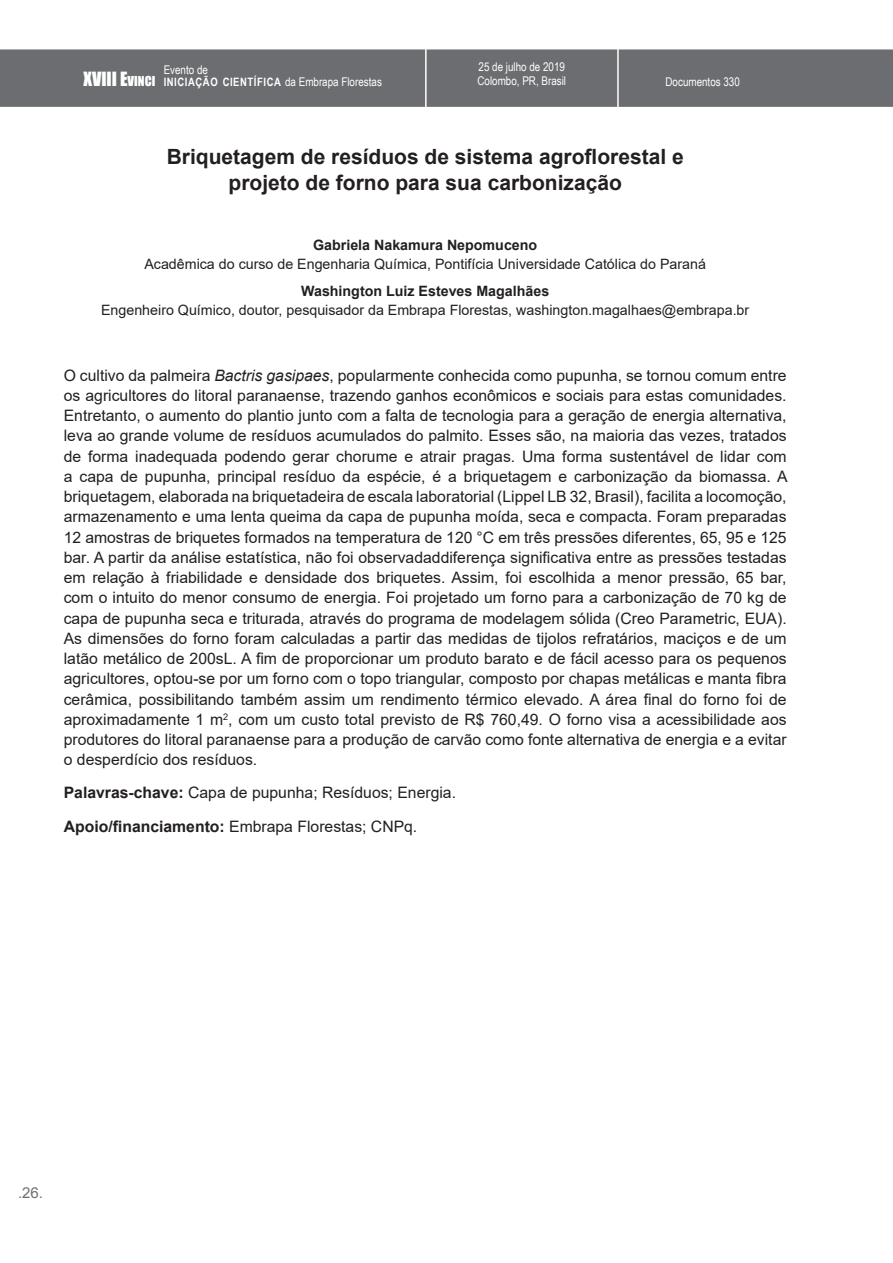
<style>
.page{position:relative;width:893px;height:1263px;background:#fff}
.page>*{position:absolute;margin:0;border:0;box-sizing:border-box;transform-origin:0 0}
.Doc_resumo_titulo{font:700 21px/25.5px "Arial";color:#231f20;text-align:center}
.Doc_resumo_texto{font:15.75px/20.2px "Arial";color:#231f20;text-align:justify}
.t1{font:15px "Arial";color:#6c6d70}
.Doc_resumo_autores{font:14.25px/18.8px "Arial";color:#231f20;text-align:center}
.t2{font:12px "Arial Narrow";color:#fff}
.t3{font:700 11.55px "Arial Narrow";letter-spacing:.05em;color:#fff}
.s1{font-family:"Impact";font-weight:400;font-size:18px}
.s2{font-family:"Impact";font-weight:400;font-size:12.6px}
.s3{font-weight:400;font-size:12px}
.s4{font-weight:700}
.s5{font-style:italic}
</style>
<div class="page">
<div style="left:0;top:49px;width:893px;height:58px;background:#6c6d70"></div>
<hr style="left:425px;top:39px;width:2px;height:73px;background:#fff">
<hr style="left:617px;top:43px;width:2px;height:73px;background:#fff">
<p class="t2" style="left:479px;top:58px;width:88px">25 de julho de 2019</p>
<p class="t2" style="left:164px;top:61px;width:46px">Evento de</p>
<p class="t3" style="left:83px;top:73px;width:300px"><span class="s1">XVIII E</span><span class="s2">VINCI</span> INICIAÇÃO CIENTÍFICA <span class="s3">da Embrapa Florestas</span></p>
<p class="t2" style="left:478px;top:72px;width:90px">Colombo, PR, Brasil</p>
<p class="t2" style="left:665px;top:72px;width:76px">Documentos 330</p>
<p class="Doc_resumo_titulo" style="left:167px;top:144px;width:518px">Briquetagem de resíduos de sistema agroflorestal e projeto de forno para sua carbonização</p>
<p class="Doc_resumo_autores" style="left:144px;top:235px;width:563px"><span class="s4">Gabriela Nakamura Nepomuceno<br></span>Acadêmica do curso de Engenharia Química, Pontifícia Universidade Católica do Paraná</p>
<p class="Doc_resumo_autores" style="left:101px;top:281px;width:650px"><span class="s4">Washington Luiz Esteves Magalhães<br></span>Engenheiro Químico, doutor, pesquisador da Embrapa Florestas, washington.magalhaes@embrapa.br</p>
<p class="Doc_resumo_texto" style="left:64px;top:365px;width:725px">O cultivo da palmeira <span class="s5">Bactris gasipaes</span>, popularmente conhecida como pupunha, se tornou comum entre os agricultores do litoral paranaense, trazendo ganhos econômicos e sociais para estas comunidades.<br>Entretanto, o aumento do plantio junto com a falta de tecnologia para a geração de energia alternativa, leva ao grande volume de resíduos acumulados do palmito. Esses são, na maioria das vezes, tratados de forma inadequada podendo gerar chorume e atrair pragas. Uma forma sustentável de lidar com a capa de pupunha, principal resíduo da espécie, é a briquetagem e carbonização da biomassa. A briquetagem, elaborada na briquetadeira de escala laboratorial (Lippel LB 32, Brasil), facilita a locomoção, armazenamento e uma lenta queima da capa de pupunha moída, seca e compacta. Foram preparadas 12 amostras de briquetes formados na temperatura de 120 °C em três pressões diferentes, 65, 95 e 125 bar. A partir da análise estatística, não foi observadaddiferença significativa entre as pressões testadas em relação à friabilidade e densidade dos briquetes. Assim, foi escolhida a menor pressão, 65 bar, com o intuito do menor consumo de energia. Foi projetado um forno para a carbonização de 70 kg de capa de pupunha seca e triturada, através do programa de modelagem sólida (Creo Parametric, EUA).<br>As dimensões do forno foram calculadas a partir das medidas de tijolos refratários, maciços e de um latão metálico de 200sL. A fim de proporcionar um produto barato e de fácil acesso para os pequenos agricultores, optou-se por um forno com o topo triangular, composto por chapas metálicas e manta fibra cerâmica, possibilitando também assim um rendimento térmico elevado. A área final do forno foi de aproximadamente 1 m<sup>2</sup>, com um custo total previsto de R$ 760,49. O forno visa a acessibilidade aos produtores do litoral paranaense para a produção de carvão como fonte alternativa de energia e a evitar o desperdício dos resíduos.</p>
<p class="Doc_resumo_texto" style="left:64px;top:783px;width:394px"><span class="s4">Palavras-chave:</span> Capa de pupunha; Resíduos; Energia.</p>
<p class="Doc_resumo_texto" style="left:64px;top:816px;width:355px"><span class="s4">Apoio/financiamento:</span> Embrapa Florestas; CNPq.</p>
<p class="t1" style="left:18px;top:1182px;width:27px">.26.</p>
</div>
